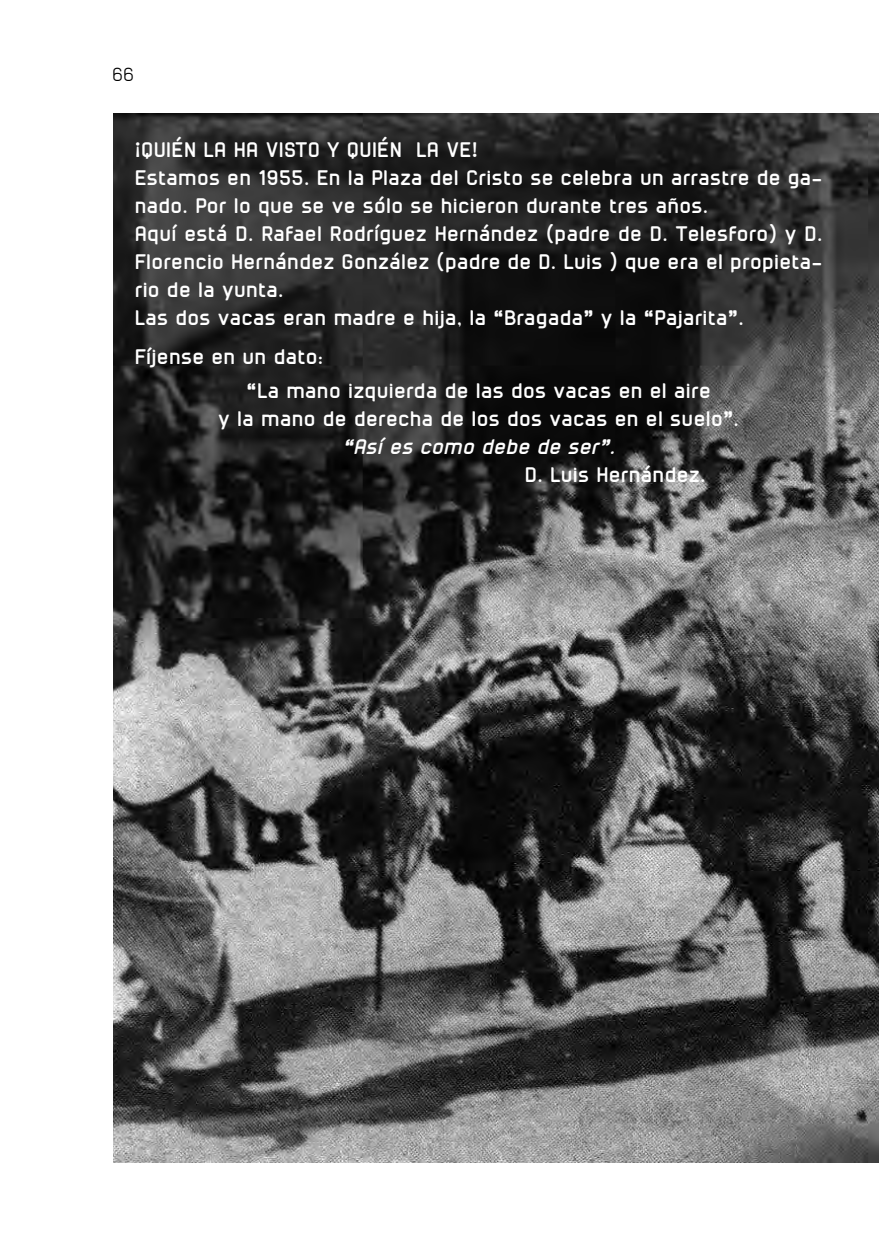
<style>
.page{position:relative;width:879px;height:1248px;background:#fff}
.page>*{position:absolute;margin:0;border:0;box-sizing:border-box;transform-origin:0 0}
.t1{font:700 20px/28px "cuyabra";color:#fff}
.t2{font:italic 700 20px "cuyabra";color:#fff}
.t3{font:18px "cuyabra";color:#000}
</style>
<div class="page">
<img style="left:113px;top:113px;width:766px;height:1049px">
<p class="t3" style="left:113px;top:63px;width:24px">66</p>
<p class="t1" style="left:136px;top:135px;width:689px">¡QUIÉN LA HA VISTO Y QUIÉN LA VE!<br>Estamos en 1955. En la Plaza del Cristo se celebra un arrastre de ga&shy;nado. Por lo que se ve sólo se hicieron durante tres años.<br>Aquí está D. Rafael Rodríguez Hernández (padre de D. Telesforo) y D.<br>Florencio Hernández González (padre de D. Luis ) que era el propieta&shy;rio de la yunta.<br>Las dos vacas eran madre e hija, la “Bragada” y la “Pajarita”.</p>
<p class="t1" style="left:248px;top:339px;width:466px;line-height:33.6px;text-indent:-112px">Fíjense en un dato:<br>“La mano izquierda de las dos vacas en el aire</p>
<p class="t1" style="left:220px;top:404px;width:522px">y la mano de derecha de los dos vacas en el suelo”.</p>
<p class="t2" style="left:344px;top:433px;width:274px">“Así es como debe de ser”.</p>
<p class="t1" style="left:526px;top:460px;width:182px">D. Luis Hernández.</p>
</div>
